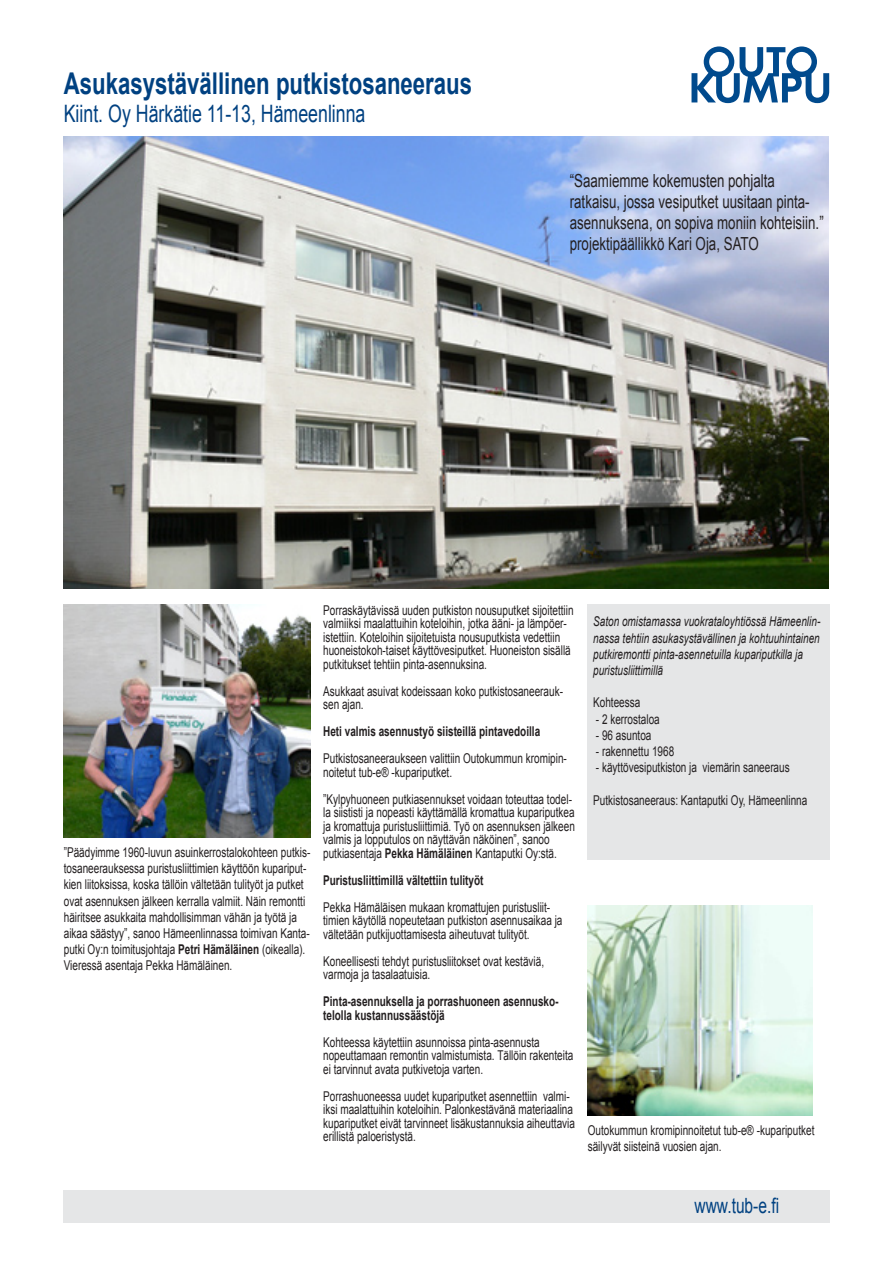
<style>
.page{position:relative;width:893px;height:1263px;background:#fff}
.page>*{position:absolute;margin:0;border:0;box-sizing:border-box;transform-origin:0 0}
.Iso_paksu_otsikko{font:700 30px "Arial";color:#004181;scale:.74 1}
.ohut_sin_otsikko{font:24px "Arial";color:#004181;scale:.74 1}
.www{font:21px "Arial";color:#004181;scale:.74 1}
.sitaatti{font:18px/21px "Arial";color:#231f20;scale:.74 1}
.kuvateksti{font:13.5px/13.5px "Arial";color:#231f20;scale:.74 1}
.kuvateksti-2{font:italic 13.5px/16.2px "Arial";color:#231f20;scale:.74 1}
.t1{font:700 13.5px/13.5px "Arial";color:#231f20;scale:.74 1}
.s1{font-weight:700}
</style>
<div class="page">
<img style="left:64px;top:136px;width:765px;height:453px">
<img style="left:588px;top:906px;width:225px;height:209px">
<img style="left:64px;top:605px;width:246px;height:232px">
<svg style="left:691px;top:46px;width:138px;height:57px"></svg>
<p class="Iso_paksu_otsikko" style="left:64px;top:64px;width:553px">Asukasystävällinen putkistosaneeraus</p>
<p class="ohut_sin_otsikko" style="left:64px;top:98px;width:409px">Kiint. Oy Härkätie 11-13, Hämeenlinna</p>
<p class="sitaatti" style="left:570px;top:171px;width:345px">“Saamiemme kokemusten pohjalta ratkaisu, jossa vesiputket uusitaan pinta&shy;asennuksena, on sopiva moniin kohteisiin.” projektipäällikkö Kari Oja, SATO</p>
<p class="kuvateksti" style="left:64px;top:844px;width:335px;line-height:16.2px">”Päädyimme 1960-luvun asuinkerrostalokohteen putkis&shy;tosaneerauksessa puristusliittimien käyttöön kupariput&shy;kien liitoksissa, koska tällöin vältetään tulityöt ja putket ovat asennuksen jälkeen kerralla valmiit. Näin remontti häiritsee asukkaita mahdollisimman vähän ja työtä ja aikaa säästyy”, sanoo Hämeenlinnassa toimivan Kanta&shy;putki Oy:n toimitusjohtaja <span class="s1">Petri Hämäläinen</span> (oikealla).<br>Vieressä asentaja Pekka Hämäläinen.</p>
<p class="kuvateksti" style="left:323px;top:603px;width:340px">Porraskäytävissä uuden putkiston nousuputket sijoitettiin valmiiksi maalattuihin koteloihin, jotka ääni- ja lämpöer&shy;istettiin. Koteloihin sijoitetuista nousuputkista vedettiin huoneistokoh-taiset käyttövesiputket. Huoneiston sisällä putkitukset tehtiin pinta-asennuksina.</p>
<p class="kuvateksti" style="left:323px;top:684px;width:326px">Asukkaat asuivat kodeissaan koko putkistosaneerauk&shy;sen ajan.</p>
<p class="t1" style="left:323px;top:725px;width:295px">Heti valmis asennustyö siisteillä pintavedoilla</p>
<p class="kuvateksti" style="left:323px;top:752px;width:331px">Putkistosaneeraukseen valittiin Outokummun kromipin&shy;noitetut tub-e® -kupariputket.</p>
<p class="kuvateksti" style="left:323px;top:792px;width:342px">”Kylpyhuoneen putkiasennukset voidaan toteuttaa todel&shy;la siististi ja nopeasti käyttämällä kromattua kupariputkea ja kromattuja puristusliittimiä. Työ on asennuksen jälkeen valmis ja lopputulos on näyttävän näköinen”, sanoo putkiasentaja <span class="s1">Pekka Hämäläinen</span> Kantaputki Oy:stä.</p>
<p class="t1" style="left:323px;top:874px;width:218px">Puristusliittimillä vältettiin tulityöt</p>
<p class="kuvateksti" style="left:323px;top:900px;width:325px">Pekka Hämäläisen mukaan kromattujen puristusliit&shy;timien käytöllä nopeutetaan putkiston asennusaikaa ja vältetään putkijuottamisesta aiheutuvat tulityöt.</p>
<p class="kuvateksti" style="left:323px;top:954px;width:300px">Koneellisesti tehdyt puristusliitokset ovat kestäviä, varmoja ja tasalaatuisia.</p>
<p class="t1" style="left:323px;top:995px;width:320px">Pinta-asennuksella ja porrashuoneen asennusko&shy;telolla kustannussäästöjä</p>
<p class="kuvateksti" style="left:323px;top:1035px;width:340px">Kohteessa käytettiin asunnoissa pinta-asennusta nopeuttamaan remontin valmistumista. Tällöin rakenteita ei tarvinnut avata putkivetoja varten.</p>
<p class="kuvateksti" style="left:323px;top:1089px;width:342px">Porrashuoneessa uudet kupariputket asennettiin valmi&shy;iksi maalattuihin koteloihin. Palonkestävänä materiaalina kupariputket eivät tarvinneet lisäkustannuksia aiheuttavia erillistä paloeristystä.</p>
<p class="kuvateksti-2" style="left:593px;top:614px;width:308px">Saton omistamassa vuokrataloyhtiössä Hämeenlin&shy;nassa tehtiin asukasystävällinen ja kohtuuhintainen putkiremontti pinta-asennetuilla kupariputkilla ja puristusliittimillä</p>
<p class="kuvateksti" style="left:593px;top:696px;width:65px">Kohteessa</p>
<p class="kuvateksti" style="left:596px;top:712px;width:88px">- 2 kerrostaloa</p>
<p class="kuvateksti" style="left:596px;top:728px;width:77px">- 96 asuntoa</p>
<p class="kuvateksti" style="left:596px;top:745px;width:107px">- rakennettu 1968</p>
<p class="kuvateksti" style="left:596px;top:761px;width:263px">- käyttövesiputkiston ja viemärin saneeraus</p>
<p class="kuvateksti" style="left:593px;top:793px;width:291px">Putkistosaneeraus: Kantaputki Oy, Hämeenlinna</p>
<p class="kuvateksti" style="left:588px;top:1122px;width:308px;line-height:16.2px">Outokummun kromipinnoitetut tub-e® -kupariputket säilyvät siisteinä vuosien ajan.</p>
<p class="www" style="left:694px;top:1192px;width:116px">www.tub-e.fi</p>
</div>
